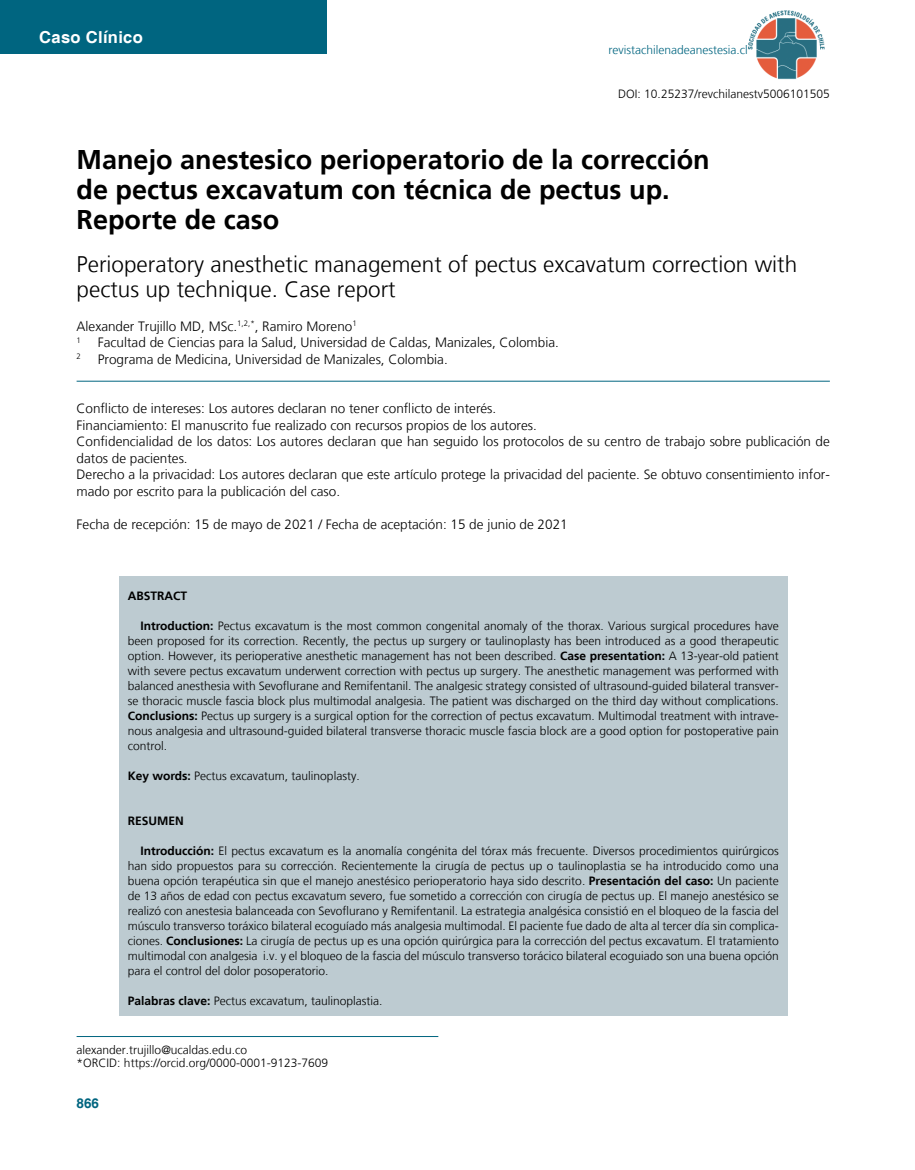
<style>
.page{position:relative;width:915px;height:1170px;background:#fff}
.page>*{position:absolute;margin:0;border:0;box-sizing:border-box;transform-origin:0 0}
.t1{font:700 27px/30px "Frutiger LT";color:#000}
.t2{font:300 22.5px/25.5px "Frutiger LT";color:#000}
.t3{font:700 16.5px "Helvetica";letter-spacing:.02em;color:#fff}
.t4{font:300 13.5px/16.5px "Frutiger LT";color:#000}
.t5{font:700 13.5px "Helvetica";color:#006580}
.t6{font:300 12px/15px "Frutiger LT";color:#000;text-align:justify}
.t7{font:300 12px "Frutiger LT";color:#006580}
.t8{font:700 12px "Frutiger LT";color:#000}
.t9{font:300 7.8px "Frutiger LT";color:#000}
.s1{font-weight:700}
</style>
<div class="page">
<div style="left:0;top:0;width:326px;height:54px;background:#006580"></div>
<img style="left:748px;top:10px;width:77px;height:70px">
<hr style="left:77px;top:381px;width:752px;height:1px;background:#006580">
<hr style="left:77px;top:1036px;width:361px;height:1px;background:#006580">
<div style="left:119px;top:576px;width:668px;height:439px;background:#bdcbd1"></div>
<h3 class="t3" style="left:39px;top:27px;width:105px">Caso Clínico</h3>
<p class="t7" style="left:608px;top:43px;width:141px">revistachilenadeanestesia.cl</p>
<p class="t6" style="left:618px;top:87px;width:213px">DOI : 10.25237/revchilanestv5006101505</p>
<h1 class="t1" style="left:77px;top:145px;width:634px">Manejo anestesico perioperatorio de la corrección de pectus excavatum con técnica de pectus up.<br>Reporte de caso</h1>
<h2 class="t2" style="left:77px;top:251px;width:721px">Perioperatory anesthetic management of pectus excavatum correction with pectus up technique. Case report</h2>
<p class="t4" style="left:77px;top:318px;width:281px">Alexander Trujillo MD, MSc.<sup>1,2,*</sup>, Ramiro Moreno<sup>1</sup></p>
<p class="t9" style="left:77px;top:335px;width:6px">1</p>
<p class="t4" style="left:98px;top:334px;width:462px">Facultad de Ciencias para la Salud, Universidad de Caldas, Manizales, Colombia.</p>
<p class="t9" style="left:77px;top:352px;width:6px">2</p>
<p class="t4" style="left:98px;top:351px;width:351px">Programa de Medicina, Universidad de Manizales, Colombia.</p>
<p class="t4" style="left:77px;top:400px;width:754px">Conflicto de intereses: Los autores declaran no tener conflicto de interés.<br>Financiamiento: El manuscrito fue realizado con recursos propios de los autores.<br>Confidencialidad de los datos: Los autores declaran que han seguido los protocolos de su centro de trabajo sobre publicación de datos de pacientes.<br>Derecho a la privacidad: Los autores declaran que este artículo protege la privacidad del paciente. Se obtuvo consentimiento infor&shy;mado por escrito para la publicación del caso.</p>
<p class="t4" style="left:77px;top:516px;width:492px">Fecha de recepción: 15 de mayo de 2021 / Fecha de aceptación: 15 de junio de 2021</p>
<p class="t8" style="left:128px;top:588px;width:38px">Abstrac</p>
<p class="t8" style="left:180px;top:588px;width:8px">t</p>
<p class="t6" style="left:128px;top:618px;width:652px;text-indent:13px"><span class="s1">Introduction:</span> Pectus excavatum is the most common congenital anomaly of the thorax. Various surgical procedures have been proposed for its correction. Recently, the pectus up surgery or taulinoplasty has been introduced as a good therapeutic option. However, its perioperative anesthetic management has not been described. <span class="s1">Case presentation:</span> A 13-year-old patient with severe pectus excavatum underwent correction with pectus up surgery. The anesthetic management was performed with balanced anesthesia with Sevoflurane and Remifentanil. The analgesic strategy consisted of ultrasound-guided bilateral transver&shy;se thoracic muscle fascia block plus multimodal analgesia. The patient was discharged on the third day without complications.<br><span class="s1">Conclusions:</span> Pectus up surgery is a surgical option for the correction of pectus excavatum. Multimodal treatment with intrave&shy;nous analgesia and ultrasound-guided bilateral transverse thoracic muscle fascia block are a good option for postoperative pain control.</p>
<p class="t6" style="left:128px;top:768px;width:233px"><span class="s1">Key words:</span> Pectus excavatum, taulinoplasty.</p>
<p class="t8" style="left:128px;top:813px;width:58px">RESUMEN</p>
<p class="t6" style="left:128px;top:843px;width:652px;text-indent:13px"><span class="s1">Introducción:</span> El pectus excavatum es la anomalía congénita del tórax más frecuente. Diversos procedimientos quirúrgicos han sido propuestos para su corrección. Recientemente la cirugía de pectus up o taulinoplastia se ha introducido como una buena opción terapéutica sin que el manejo anestésico perioperatorio haya sido descrito. <span class="s1">Presentación del caso:</span> Un paciente de 13 años de edad con pectus excavatum severo, fue sometido a corrección con cirugía de pectus up. El manejo anestésico se realizó con anestesia balanceada con Sevoflurano y Remifentanil. La estrategia analgésica consistió en el bloqueo de la fascia del músculo transverso toráxico bilateral ecoguíado más analgesia multimodal. El paciente fue dado de alta al tercer día sin complica&shy;ciones. <span class="s1">Conclusiones:</span> La cirugía de pectus up es una opción quirúrgica para la corrección del pectus excavatum. El tratamiento multimodal con analgesia i.v. y el bloqueo de la fascia del músculo transverso torácico bilateral ecoguiado son una buena opción para el control del dolor posoperatorio.</p>
<p class="t6" style="left:128px;top:993px;width:256px"><span class="s1">Palabras clave:</span> Pectus excavatum, taulinoplastia.</p>
<p class="t6" style="left:77px;top:1043px;width:253px;line-height:13.5px">alexander.trujillo@ucaldas.edu.co<br>*orc id: https://orcid.org/0000-0001-9123-7609</p>
<p class="t5" style="left:77px;top:1095px;width:24px">866</p>
</div>
